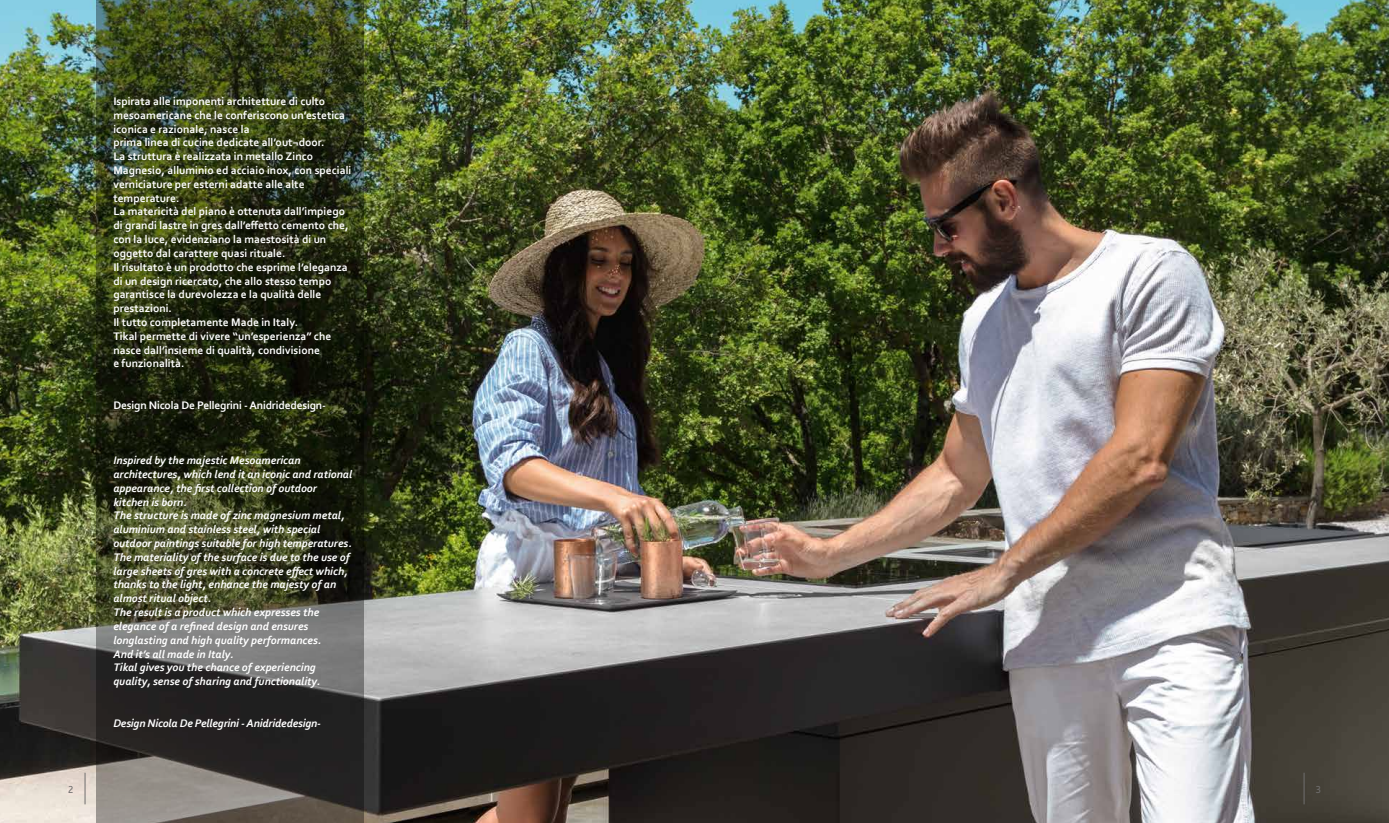
<style>
.page{position:relative;width:1389px;height:823px;background:#fff}
.page>*{position:absolute;margin:0;border:0;box-sizing:border-box;transform-origin:0 0}
.t1{font:700 11.5px/13.8px "Corbel";color:#fff}
.t2{font:italic 700 11.5px/13.8px "Corbel";color:#fff}
.t3{font:10px "A Bee Zee";color:#706f6f}
</style>
<div class="page">
<img style="left:0;top:0;width:1389px;height:822px">
<svg style="left:96px;top:0;width:268px;height:822px;background:#363b25"></svg>
<hr style="left:85px;top:772px;width:1px;height:31px;background:#706f6f">
<hr style="left:1304px;top:772px;width:1px;height:31px;background:#706f6f">
<p class="t1" style="left:113px;top:94px;width:240px">Ispirata alle imponenti architetture di culto mesoamericane che le conferiscono un’estetica iconica e razionale, nasce la<br>prima linea di cucine dedicate all’out¬door.<br>La struttura è realizzata in metallo Zinco Magnesio, alluminio ed acciaio inox, con speciali verniciature per esterni adatte alle alte temperature.<br>La matericità del piano è ottenuta dall’impiego di grandi lastre in gres dall’effetto cemento che, con la luce, evidenziano la maestosità di un oggetto dal carattere quasi rituale.<br>Il risultato è un prodotto che esprime l’eleganza di un design ricercato, che allo stesso tempo garantisce la durevolezza e la qualità delle prestazioni.<br>Il tutto completamente Made in Italy.<br>Tikal permette di vivere “un’esperienza” che nasce dall’insieme di qualità, condivisione<br>e funzionalità.</p>
<p class="t1" style="left:113px;top:397px;width:214px">Design Nicola De Pellegrini - Anidridedesign-</p>
<p class="t2" style="left:113px;top:453px;width:240px">Inspired by the majestic Mesoamerican architectures, which lend it an iconic and rational appearance, the first collection of outdoor kitchen is born.<br>The structure is made of zinc magnesium metal, aluminium and stainless steel, with special outdoor paintings suitable for high temperatures.<br>The materiality of the surface is due to the use of large sheets of gres with a concrete effect which, thanks to the light, enhance the majesty of an almost ritual object.<br>The result is a product which expresses the elegance of a refined design and ensures longlasting and high quality performances.<br>And it’s all made in Italy.<br>Tikal gives you the chance of experiencing quality, sense of sharing and functionality.</p>
<p class="t2" style="left:113px;top:715px;width:209px">Design Nicola De Pellegrini - Anidridedesign-</p>
<p class="t3" style="left:68px;top:783px;width:7px">2</p>
<p class="t3" style="left:1315px;top:783px;width:7px">3</p>
</div>
